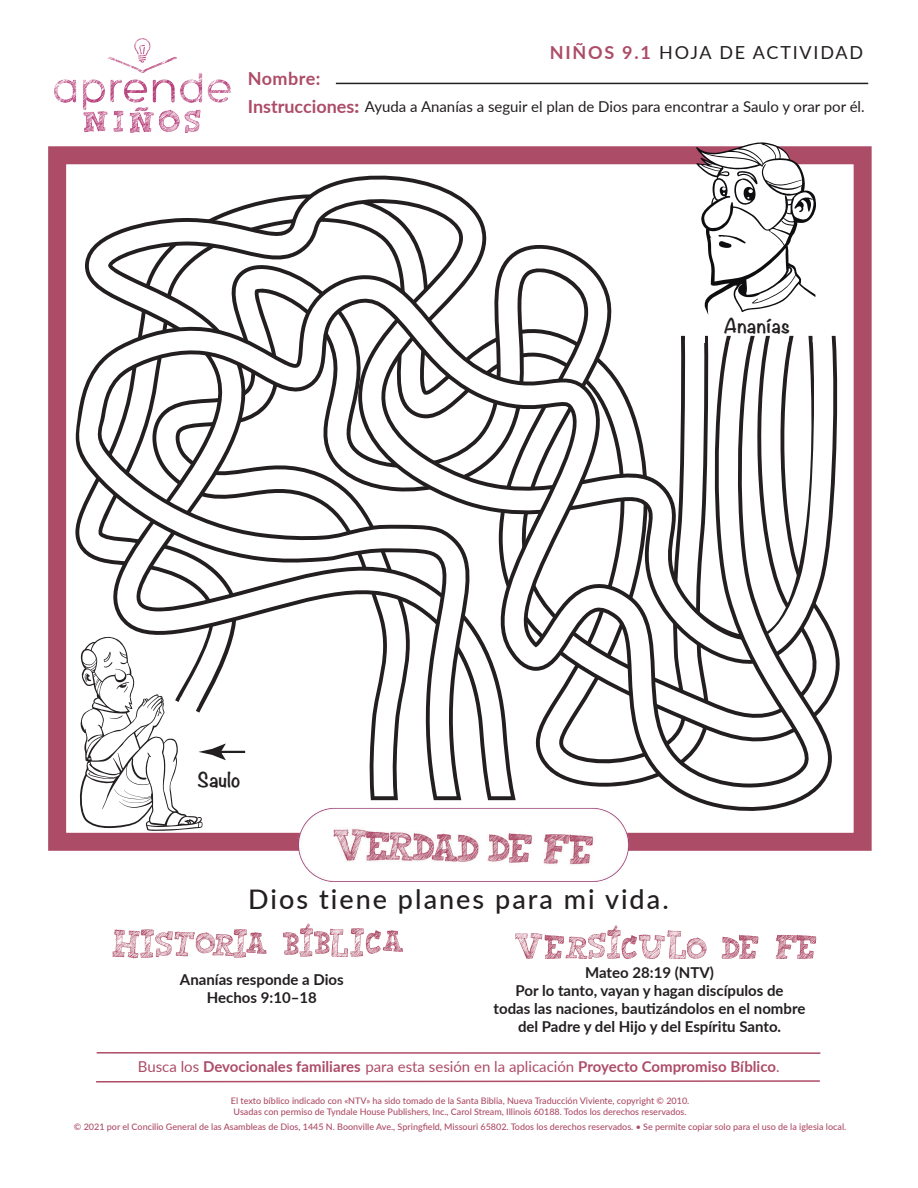
<style>
.page{position:relative;width:918px;height:1188px;background:#fff}
.page>*{position:absolute;margin:0;border:0;box-sizing:border-box;transform-origin:0 0}
.t1{font:500 27px "Lato";letter-spacing:.075em;color:#231f20}
.t2{font:18px "Lato";letter-spacing:.1em;color:#231f20}
.t3{font:700 18px/28.2px "Lato";color:#ad4c67}
.t4{font:700 18px "Noteworthy";color:#231f20}
.t5{font:700 15px/18px "Lato";color:#231f20;text-align:center}
.t6{font:700 15px "Lato";color:#ad4c67}
.t7{font:15px "Lato";color:#231f20}
.t8{font:500 9px/10.8px "Lato";color:#ad4c67;text-align:center}
.s1{font-weight:700;color:#ad4c67}
.s2{font-weight:900}
.s3{font-weight:400}
</style>
<div class="page">
<svg style="left:85px;top:175px;width:513px;height:98px"></svg>
<svg style="left:75px;top:273px;width:765px;height:538px"></svg>
<div style="left:685px;top:333px;width:19px;height:9px;background:#fff"></div>
<svg style="left:812px;top:332px;width:20px;height:10px"></svg>
<svg style="left:769px;top:332px;width:21px;height:10px"></svg>
<svg style="left:729px;top:333px;width:22px;height:10px"></svg>
<hr style="left:217px;top:751px;width:28px;height:2px;background:#231f20">
<svg style="left:79px;top:636px;width:147px;height:195px"></svg>
<div style="left:48px;top:146px;width:824px;height:705px;border:18px solid #ad4c67"></div>
<svg style="left:696px;top:143px;width:120px;height:171px"></svg>
<img style="left:282px;top:800px;width:357px;height:82px">
<svg style="left:112px;top:929px;width:155px;height:29px"></svg>
<svg style="left:283px;top:923px;width:120px;height:34px"></svg>
<svg style="left:776px;top:935px;width:40px;height:24px"></svg>
<svg style="left:721px;top:935px;width:38px;height:24px"></svg>
<svg style="left:515px;top:925px;width:192px;height:34px"></svg>
<svg style="left:96px;top:1080px;width:724px;height:3px"></svg>
<hr style="left:97px;top:1052px;width:723px;height:2px;background:#ad4c67">
<img style="left:55px;top:38px;width:176px;height:94px">
<hr style="left:336px;top:83px;width:532px;height:1px;background:#231f20">
<h2 class="t2" style="left:550px;top:39px;width:315px"><span class="s1">NIÑOS 9.1</span> HOJA DE ACTIVIDAD</h2>
<h2 class="t3" style="left:248px;top:63px;width:113px">Nombre:<br>Instrucciones<span class="s2">:</span></h2>
<h3 class="t7" style="left:365px;top:96px;width:501px">Ayuda a Ananías a seguir el plan de Dios para encontrar a Saulo y orar por él.</h3>
<h2 class="t4" style="left:724px;top:309px;width:68px">Ananías</h2>
<h2 class="t4" style="left:198px;top:764px;width:44px">Saulo</h2>
<h1 class="t1" style="left:248px;top:880px;width:422px">Dios tiene planes para mi vida.</h1>
<h3 class="t5" style="left:180px;top:970px;width:165px">Ananías responde a Dios<br>Hechos 9:10–18</h3>
<h3 class="t5" style="left:494px;top:962px;width:313px">Mateo 28:19 (NTV)<br>Por lo tanto, vayan y hagan discípulos de<br>todas las naciones, bautizándolos en el nombre del Padre y del Hijo y del Espíritu Santo.</h3>
<h3 class="t6" style="left:138px;top:1055px;width:643px"><span class="s3">Busca los</span> Devocionales familiares <span class="s3">para esta sesión en la aplicación</span> Proyecto Compromiso Bíblico<span class="s3">.</span></h3>
<p class="t8" style="left:231px;top:1095px;width:460px">El texto bíblico indicado con «NTV» ha sido tomado de la Santa Biblia, Nueva Traducción Viviente, copyright © 2010.<br>Usadas con permiso de Tyndale House Publishers, Inc., Carol Stream, Illinois 60188. Todos los derechos reservados.</p>
<p class="t8" style="left:74px;top:1121px;width:774px">© 2021 por el Concilio General de las Asambleas de Dios, 1445 N. Boonville Ave., Springfield, Missouri 65802. Todos los derechos reservados. • Se permite copiar solo para el uso de la iglesia local.</p>
</div>
